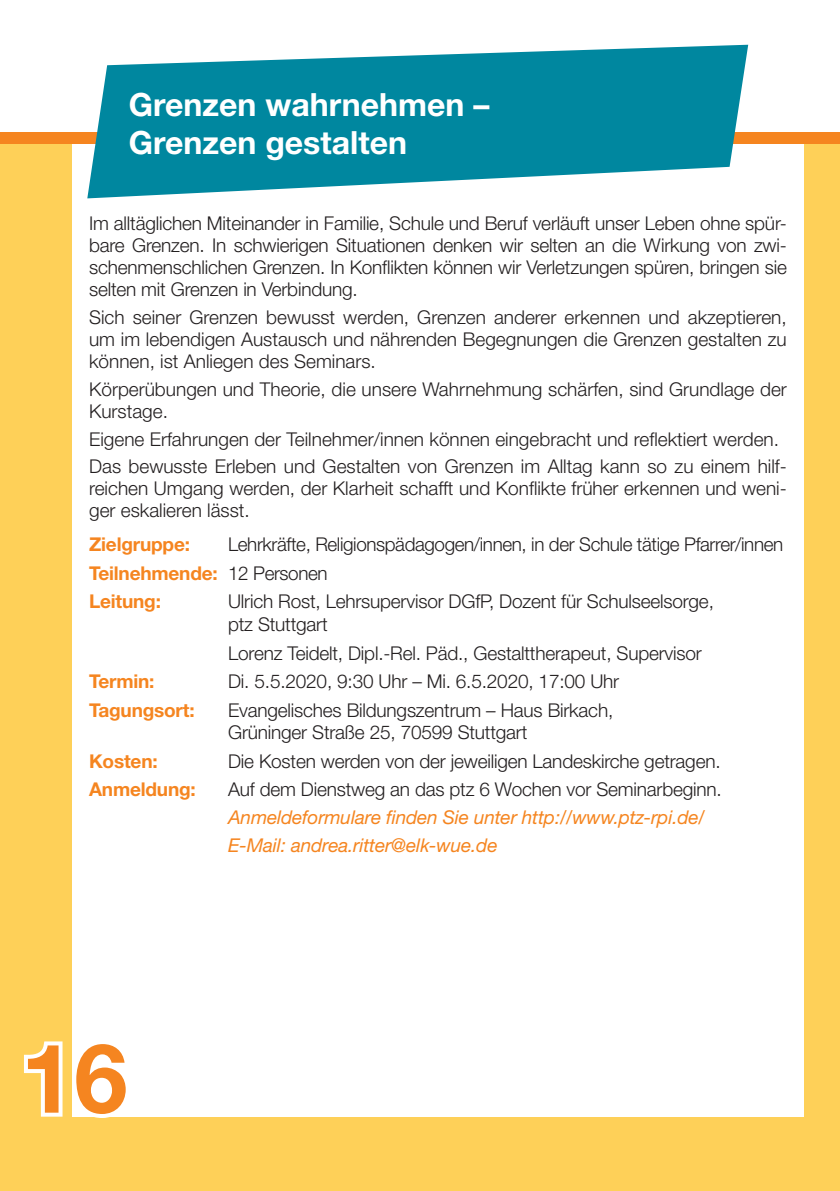
<style>
.page{position:relative;width:840px;height:1191px;background:#fff}
.page>*{position:absolute;margin:0;border:0;box-sizing:border-box;transform-origin:0 0}
.t1{font:700 96px "Helvetica Neue";color:#f58520}
.t2{font:700 32px/38px "Helvetica Neue";color:#fff}
.t3{font:300 19px/22px "Helvetica Neue";letter-spacing:-.01em;color:#231f20}
.t4{font:italic 19px/27.6px "Helvetica Neue";letter-spacing:-.01em;color:#f58520}
.t5{font:700 19px "Helvetica Neue";letter-spacing:-.01em;color:#f58520}
.s1{font-weight:700;color:#f58520}
</style>
<div class="page">
<div style="left:0;top:142px;width:839px;height:1049px;background:#fed058"></div>
<div style="left:72px;top:140px;width:731px;height:977px;background:#fff"></div>
<div style="left:0;top:132px;width:839px;height:11px;background:#f58520"></div>
<svg style="left:83px;top:44px;width:670px;height:155px;fill:#00879f"></svg>
<svg style="left:24px;top:1041px;width:85px;height:77px"></svg>
<h2 class="t2" style="left:129px;top:85px;width:362px">Grenzen wahrnehmen –<br>Grenzen gestalten</h2>
<p class="t3" style="left:89px;top:212px;width:699px;text-align:justify">Im alltäglichen Miteinander in Familie, Schule und Beruf verläuft unser Leben ohne spür&shy;bare Grenzen. In schwierigen Situationen denken wir selten an die Wirkung von zwi&shy;schenmenschlichen Grenzen. In Konflikten können wir Verletzungen spüren, bringen sie selten mit Grenzen in Verbindung.</p>
<p class="t3" style="left:89px;top:306px;width:698px;text-align:justify">Sich seiner Grenzen bewusst werden, Grenzen anderer erkennen und akzeptieren, um im lebendigen Austausch und nährenden Begegnungen die Grenzen gestalten zu können, ist Anliegen des Seminars.</p>
<p class="t3" style="left:89px;top:378px;width:699px">Körperübungen und Theorie, die unsere Wahrnehmung schärfen, sind Grundlage der<br>Kurstage.</p>
<p class="t3" style="left:89px;top:424px;width:699px;line-height:27.6px">Eigene Erfahrungen der Teilnehmer/innen können eingebracht und reflektiert werden.<br>Das bewusste Erleben und Gestalten von Grenzen im Alltag kann so zu einem hilf-</p>
<p class="t3" style="left:89px;top:477px;width:698px">reichen Umgang werden, der Klarheit schafft und Konflikte früher erkennen und weni&shy;ger eskalieren lässt.</p>
<p class="t5" style="left:89px;top:533px;width:102px">Zielgruppe:</p>
<p class="t3" style="left:89px;top:530px;width:695px;line-height:28.4px;text-indent:139px">Lehrkräfte, Religionspädagogen/innen, in der Schule tätige Pfarrer/innen<br><span class="s1">Teilnehmende:</span> 12 Personen<br><span class="s1">Leitung:</span></p>
<p class="t3" style="left:228px;top:590px;width:487px;line-height:22.8px">Ulrich Rost, Lehrsupervisor DGfP, Dozent für Schulseelsorge, ptz Stuttgart</p>
<p class="t3" style="left:228px;top:641px;width:475px">Lorenz Teidelt, Dipl.-Rel. Päd., Gestalttherapeut, Supervisor</p>
<p class="t5" style="left:89px;top:669px;width:67px">Termin:</p>
<p class="t3" style="left:228px;top:670px;width:392px">Di. 5.5.2020, 9:30 Uhr – Mi. 6.5.2020, 17:00 Uhr</p>
<p class="t5" style="left:89px;top:698px;width:107px">Tagungsort:</p>
<p class="t3" style="left:228px;top:698px;width:386px;line-height:22.8px">Evangelisches Bildungszentrum – Haus Birkach,<br>Grüninger Straße 25, 70599 Stuttgart</p>
<p class="t5" style="left:89px;top:749px;width:70px">Kosten:</p>
<p class="t3" style="left:228px;top:749px;width:493px">Die Kosten werden von der jeweiligen Landeskirche getragen.</p>
<p class="t5" style="left:89px;top:778px;width:108px">Anmeldung:</p>
<p class="t3" style="left:228px;top:778px;width:495px">Auf dem Dienstweg an das ptz 6 Wochen vor Seminarbeginn.</p>
<p class="t4" style="left:228px;top:803px;width:478px">Anmeldeformulare finden Sie unter http://www.ptz-rpi.de/<br>E-Mail: andrea.ritter@elk-wue.de</p>
<h1 class="t1" style="left:21px;top:1019px;width:108px">16</h1>
</div>
